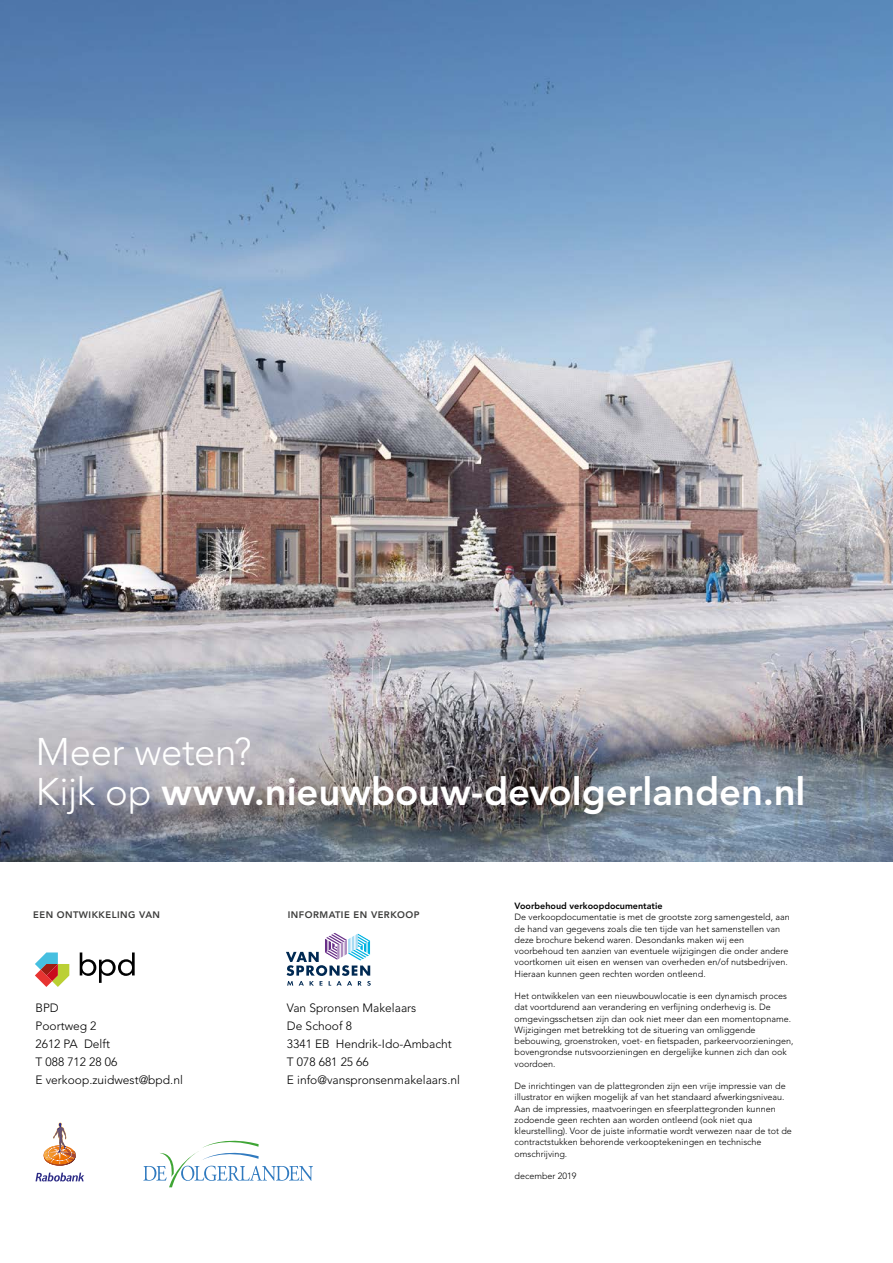
<style>
.page{position:relative;width:893px;height:1263px;background:#fff}
.page>*{position:absolute;margin:0;border:0;box-sizing:border-box;transform-origin:0 0}
.t1{font:800 38.25px/40.5px "Avenir LT Std";color:#fff}
.t2{font:300 12px/18px "Avenir LT Std";color:#000}
.t3{font:800 9.45px "Avenir LT Std";letter-spacing:.05em;color:#3c3c3b}
.t4{font:300 9px/11.2px "Avenir LT Std";color:#000}
.t5{font:800 9px "Avenir LT Std";color:#000}
.s1{font-weight:300}
</style>
<div class="page">
<img style="left:0;top:0;width:893px;height:861px">
<svg style="left:80px;top:952px;width:55px;height:31px"></svg>
<svg style="left:35px;top:952px;width:34px;height:35px"></svg>
<svg style="left:286px;top:933px;width:85px;height:53px"></svg>
<svg style="left:36px;top:1173px;width:48px;height:8px"></svg>
<svg style="left:43px;top:1122px;width:33px;height:43px"></svg>
<svg style="left:143px;top:1141px;width:170px;height:46px"></svg>
<h1 class="t1" style="left:36px;top:731px;width:771px"><span class="s1">Meer weten?<br>Kijk op</span> www.nieuwbouw-devolgerlanden.nl</h1>
<p class="t3" style="left:33px;top:909px;width:128px">EEN ONTWIKKELING VAN</p>
<p class="t3" style="left:288px;top:909px;width:133px">INFORMATIE EN VERKOOP</p>
<h2 class="t2" style="left:36px;top:999px;width:149px">BPD<br>Poortweg 2<br>2612 PA Delft<br>T 088 712 28 06<br>E verkoop.zuidwest@bpd.nl</h2>
<h2 class="t2" style="left:287px;top:999px;width:175px">Van Spronsen Makelaars<br>De Schoof 8<br>3341 EB Hendrik-Ido-Ambacht<br>T 078 681 25 66<br>E info@vanspronsenmakelaars.nl</h2>
<p class="t5" style="left:514px;top:901px;width:149px">Voorbehoud verkoopdocumentatie</p>
<p class="t4" style="left:514px;top:912px;width:277px">De verkoopdocumentatie is met de grootste zorg samengesteld, aan de hand van gegevens zoals die ten tijde van het samenstellen van deze brochure bekend waren. Desondanks maken wij een voorbehoud ten aanzien van eventuele wijzigingen die onder andere voortkomen uit eisen en wensen van overheden en/of nutsbedrijven.<br>Hieraan kunnen geen rechten worden ontleend.</p>
<p class="t4" style="left:514px;top:990px;width:280px">Het ontwikkelen van een nieuwbouwlocatie is een dynamisch proces dat voortdurend aan verandering en verfijning onderhevig is. De omgevingsschetsen zijn dan ook niet meer dan een momentopname.<br>Wijzigingen met betrekking tot de situering van omliggende bebouwing, groenstroken, voet- en fietspaden, parkeervoorzieningen, bovengrondse nutsvoorzieningen en dergelijke kunnen zich dan ook voordoen.</p>
<p class="t4" style="left:514px;top:1080px;width:279px">De inrichtingen van de plattegronden zijn een vrije impressie van de illustrator en wijken mogelijk af van het standaard afwerkingsniveau.<br>Aan de impressies, maatvoeringen en sfeerplattegronden kunnen zodoende geen rechten aan worden ontleend (ook niet qua kleurstelling). Voor de juiste informatie wordt verwezen naar de tot de contractstukken behorende verkooptekeningen en technische omschrijving.</p>
<p class="t4" style="left:514px;top:1170px;width:64px">december 2019</p>
</div>
